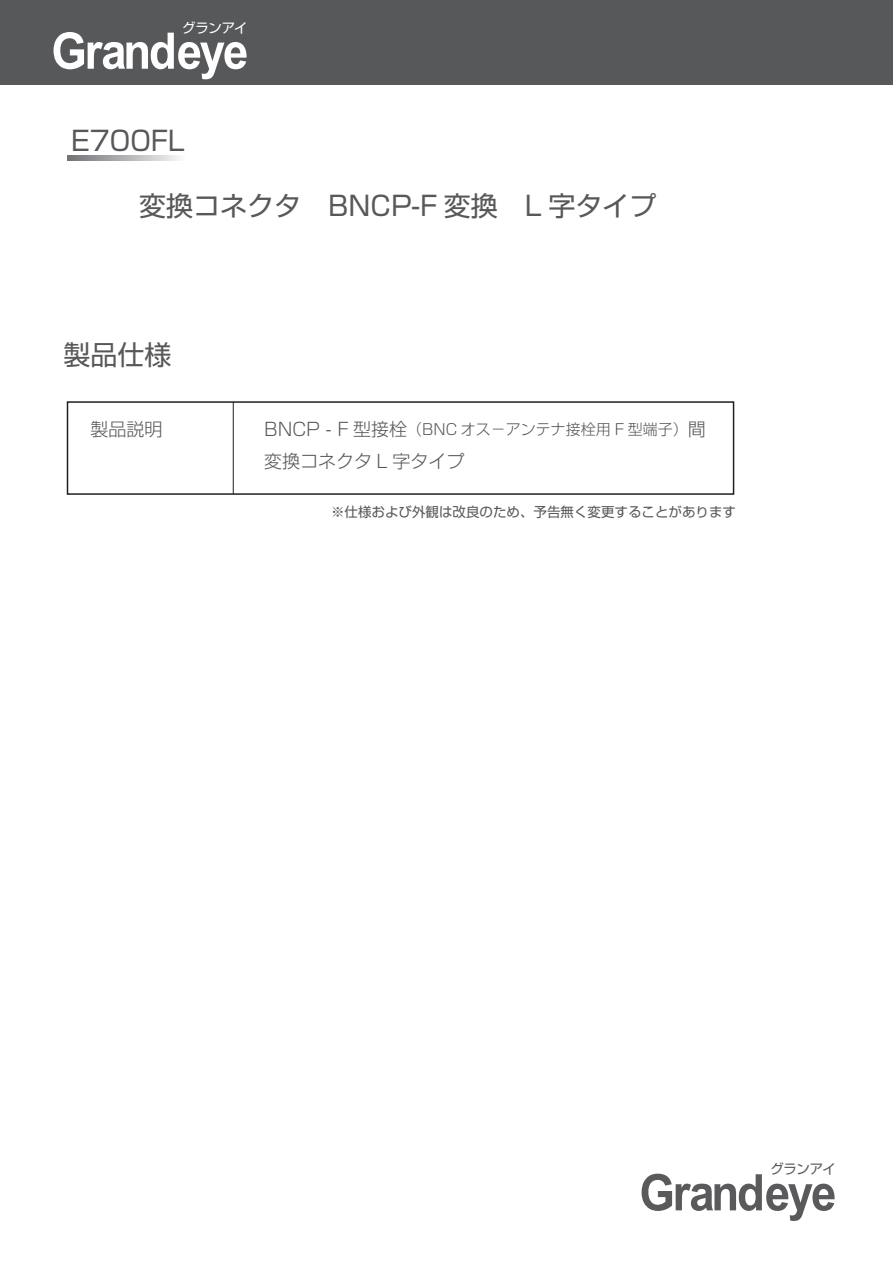
<style>
.page{position:relative;width:893px;height:1263px;background:#fff}
.page>*{position:absolute;margin:0;border:0;box-sizing:border-box;transform-origin:0 0}
.t1{font:700 50.4px "Arial Narrow";letter-spacing:-.04em;color:#5a5a5d;scale:1.1 1}
.t2{font:700 50.4px "Arial Narrow";letter-spacing:-.04em;color:#fff;scale:1.1 1}
.t3{font:27px "Shin Go Pro";color:#57585a}
.t4{font:300 18px "Shin Go Pro";color:#57585a}
.t5{font:300 15px "Shin Go Pro";color:#57585a}
.t6{font:13.5px "Shin Go Pro";color:#57585a}
.t7{font:13.35px "Shin Go Pro";letter-spacing:-.02em;color:#5a5a5d}
.t8{font:13.35px "Shin Go Pro";letter-spacing:-.02em;color:#fff}
.s1{font-size:18px}
</style>
<div class="page">
<div style="left:67px;top:401px;width:667px;height:94px;border:2px solid #231f20"></div>
<hr style="left:233px;top:402px;width:1px;height:92px;background:#231f20">
<div style="left:0;top:0;width:893px;height:84px;background:#57585a"></div>
<svg style="left:68px;top:155px;width:111px;height:5px"></svg>
<p class="t8" style="left:182px;top:16px;width:67px">グランアイ</p>
<h1 class="t2" style="left:51px;top:13px;width:181px">Grandeye</h1>
<p class="t3" style="left:71px;top:119px;width:115px">E700FL</p>
<p class="t3" style="left:139px;top:184px;width:519px">変換コネクタ　BNCP-F 変換　L 字タイプ</p>
<p class="t3" style="left:63px;top:333px;width:110px">製品仕様</p>
<p class="t4" style="left:90px;top:415px;width:73px">製品説明</p>
<p class="t5" style="left:264px;top:417px;width:443px"><span class="s1">BNCP - F 型接栓</span>（BNC オス－アンテナ接栓用 F 型端子）<span class="s1">間</span></p>
<p class="t4" style="left:264px;top:447px;width:202px">変換コネクタ L 字タイプ</p>
<p class="t6" style="left:331px;top:501px;width:407px">※仕様および外観は改良のため、予告無く変更することがあります</p>
<p class="t7" style="left:770px;top:1158px;width:67px">グランアイ</p>
<h1 class="t1" style="left:639px;top:1154px;width:181px">Grandeye</h1>
</div>
